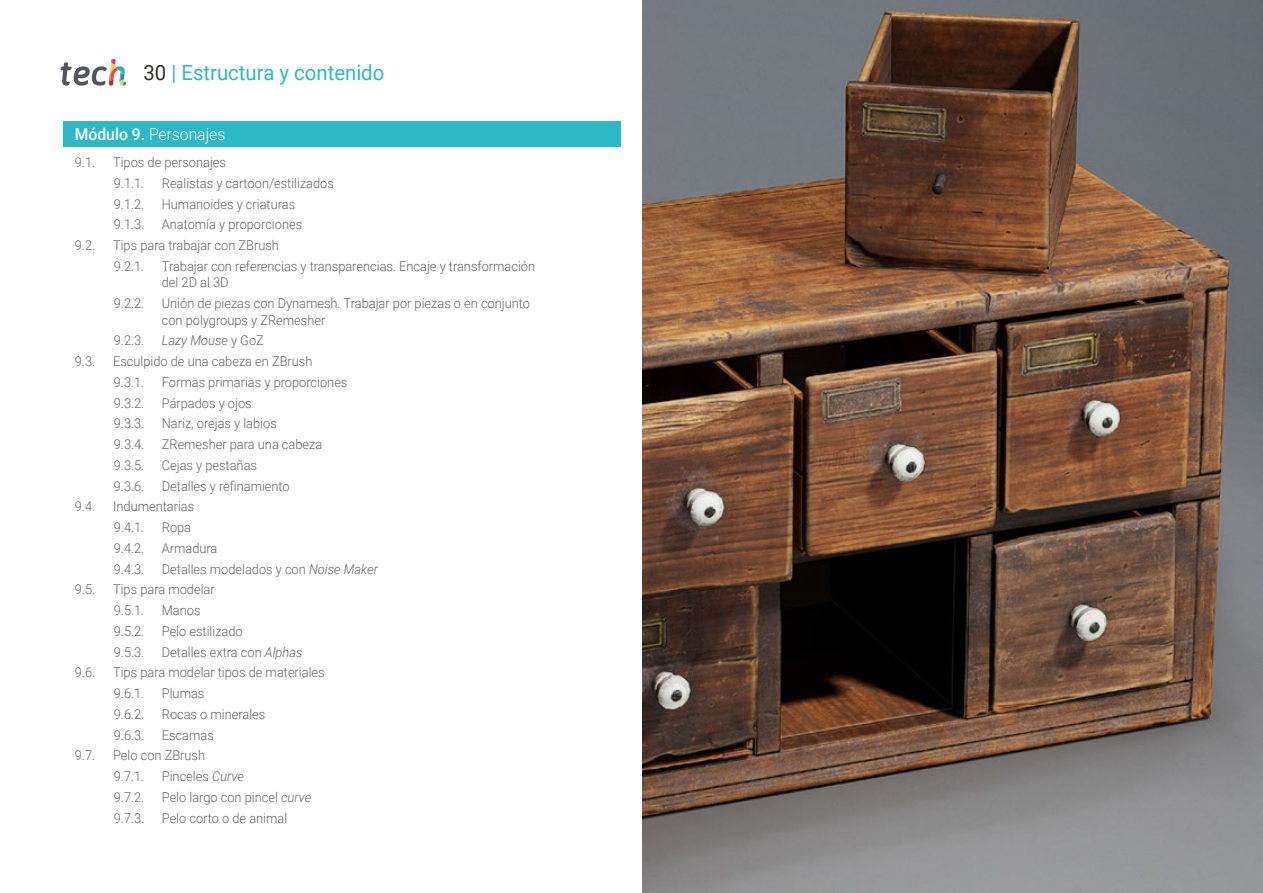
<style>
.page{position:relative;width:1263px;height:893px;background:#fff}
.page>*{position:absolute;margin:0;border:0;box-sizing:border-box;transform-origin:0 0}
.t1{font:21px "Roboto";color:#2db8c5}
.t2{font:300 16.5px "Roboto";color:#fff;scale:.95 1}
.t3{font:300 13.5px/20.7px "Roboto";color:#61646a;scale:.95 1}
.t4{font:italic 300 13.5px "Roboto";color:#61646a;scale:.95 1}
.s1{color:#312e20}
.s2{font-weight:500}
.s3{font-style:normal}
.s4{font-style:italic}
</style>
<div class="page">
<svg style="left:61px;top:59px;width:65px;height:27px"></svg>
<div style="left:64px;top:121px;width:557px;height:25px;background:#2db8c5"></div>
<img style="left:642px;top:0;width:621px;height:893px">
<h1 class="t1" style="left:144px;top:57px;width:242px"><span class="s1">30</span> | Estructura y contenido</h1>
<p class="t2" style="left:75px;top:123px;width:160px"><span class="s2">Módulo 9.</span> Personajes</p>
<p class="t3" style="left:75px;top:151px;width:23px">9.1.</p>
<p class="t3" style="left:113px;top:151px;width:120px">Tipos de personajes<br>9.1.1.</p>
<p class="t3" style="left:162px;top:172px;width:183px">Realistas y cartoon/estilizados</p>
<p class="t3" style="left:114px;top:193px;width:34px">9.1.2.</p>
<p class="t3" style="left:162px;top:193px;width:142px">Humanoides y criaturas</p>
<p class="t3" style="left:114px;top:214px;width:34px">9.1.3.</p>
<p class="t3" style="left:162px;top:214px;width:149px">Anatomía y proporciones</p>
<p class="t3" style="left:75px;top:234px;width:23px">9.2.</p>
<p class="t3" style="left:113px;top:234px;width:176px">Tips para trabajar con ZBrush<br>9.2.1.</p>
<p class="t3" style="left:162px;top:257px;width:394px;line-height:16.5px">Trabajar con referencias y transparencias. Encaje y transformación del 2D al 3D</p>
<p class="t3" style="left:114px;top:292px;width:34px">9.2.2.</p>
<p class="t3" style="left:162px;top:295px;width:389px;line-height:16.5px">Unión de piezas con Dynamesh. Trabajar por piezas o en conjunto con polygroups y ZRemesher</p>
<p class="t3" style="left:114px;top:330px;width:34px">9.2.3.</p>
<p class="t4" style="left:162px;top:331px;width:109px">Lazy Mouse <span class="s3">y GoZ</span></p>
<p class="t3" style="left:75px;top:350px;width:23px">9.3.</p>
<p class="t3" style="left:113px;top:350px;width:211px">Esculpido de una cabeza en ZBrush<br>9.3.1.</p>
<p class="t3" style="left:162px;top:371px;width:197px">Formas primarias y proporciones</p>
<p class="t3" style="left:114px;top:392px;width:34px">9.3.2.</p>
<p class="t3" style="left:162px;top:392px;width:96px">Párpados y ojos</p>
<p class="t3" style="left:114px;top:413px;width:34px">9.3.3.</p>
<p class="t3" style="left:162px;top:413px;width:123px">Nariz, orejas y labios</p>
<p class="t3" style="left:114px;top:433px;width:34px">9.3.4.</p>
<p class="t3" style="left:162px;top:433px;width:170px">ZRemesher para una cabeza</p>
<p class="t3" style="left:114px;top:454px;width:34px">9.3.5.</p>
<p class="t3" style="left:162px;top:454px;width:102px">Cejas y pestañas</p>
<p class="t3" style="left:114px;top:475px;width:34px">9.3.6.</p>
<p class="t3" style="left:162px;top:475px;width:136px">Detalles y refinamiento</p>
<p class="t3" style="left:75px;top:496px;width:23px">9.4.</p>
<p class="t3" style="left:113px;top:496px;width:87px">Indumentarias<br>9.4.1.</p>
<p class="t3" style="left:162px;top:516px;width:32px">Ropa</p>
<p class="t3" style="left:114px;top:537px;width:34px">9.4.2.</p>
<p class="t3" style="left:162px;top:537px;width:60px">Armadura</p>
<p class="t3" style="left:114px;top:558px;width:34px">9.4.3.</p>
<p class="t3" style="left:162px;top:558px;width:229px">Detalles modelados y con <span class="s4">Noise Maker</span></p>
<p class="t3" style="left:75px;top:579px;width:23px">9.5.</p>
<p class="t3" style="left:113px;top:579px;width:108px">Tips para modelar<br>9.5.1.</p>
<p class="t3" style="left:162px;top:599px;width:42px">Manos</p>
<p class="t3" style="left:114px;top:620px;width:34px">9.5.2.</p>
<p class="t3" style="left:162px;top:620px;width:87px">Pelo estilizado</p>
<p class="t3" style="left:114px;top:641px;width:34px">9.5.3.</p>
<p class="t3" style="left:162px;top:641px;width:150px">Detalles extra con <span class="s4">Alphas</span></p>
<p class="t3" style="left:75px;top:662px;width:23px">9.6.</p>
<p class="t3" style="left:113px;top:662px;width:224px">Tips para modelar tipos de materiales<br>9.6.1.</p>
<p class="t3" style="left:162px;top:682px;width:46px">Plumas</p>
<p class="t3" style="left:114px;top:703px;width:34px">9.6.2.</p>
<p class="t3" style="left:162px;top:703px;width:110px">Rocas o minerales</p>
<p class="t3" style="left:114px;top:724px;width:34px">9.6.3.</p>
<p class="t3" style="left:162px;top:724px;width:56px">Escamas</p>
<p class="t3" style="left:75px;top:745px;width:23px">9.7.</p>
<p class="t3" style="left:113px;top:745px;width:98px">Pelo con ZBrush<br>9.7.1.</p>
<p class="t3" style="left:162px;top:765px;width:88px">Pinceles <span class="s4">Curve</span></p>
<p class="t3" style="left:114px;top:786px;width:34px">9.7.2.</p>
<p class="t3" style="left:162px;top:786px;width:159px">Pelo largo con pincel <span class="s4">curve</span></p>
<p class="t3" style="left:114px;top:807px;width:34px">9.7.3.</p>
<p class="t3" style="left:162px;top:807px;width:134px">Pelo corto o de animal</p>
</div>
